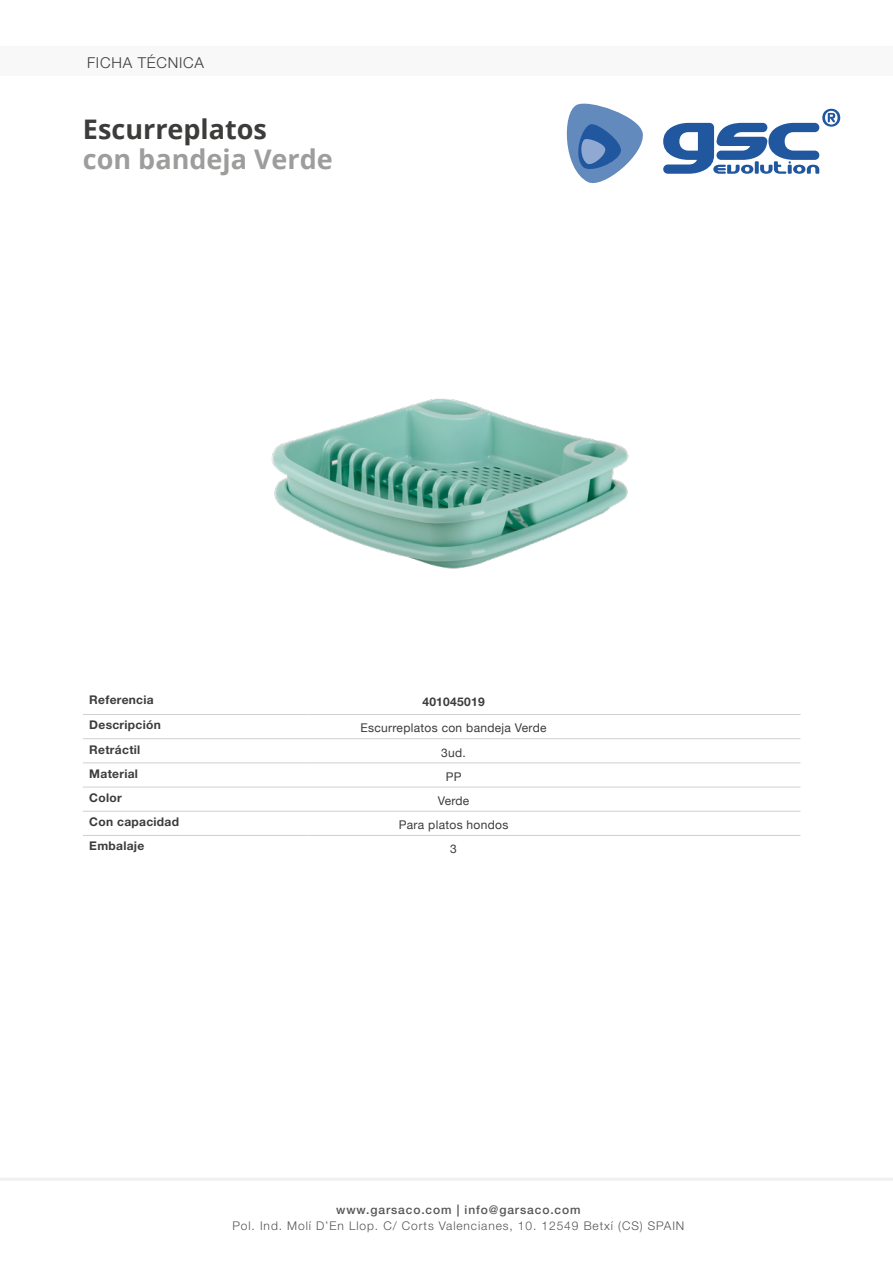
<style>
.page{position:relative;width:893px;height:1263px;background:#fff}
.page>*{position:absolute;margin:0;border:0;box-sizing:border-box;transform-origin:0 0}
.t1{font:700 27px "Open Sans";color:#9d9d9c}
.t2{font:700 27px "Open Sans";color:#3c3c3b}
.t3{font:300 15px "Helvetica Neue";letter-spacing:.05em;color:#3c3c3b}
.t4{font:700 12px "Helvetica Neue LT Std";letter-spacing:.025em;color:#3c3c3b}
.t5{font:300 12px "Helvetica Neue";letter-spacing:.075em;color:#565555}
.t6{font:12px "Helvetica Neue";letter-spacing:.025em;color:#3c3c3b}
.t7{font:500 12px "Helvetica Neue";letter-spacing:.075em;color:#565555}
</style>
<div class="page">
<svg style="left:663px;top:109px;width:177px;height:65px"></svg>
<svg style="left:566px;top:103px;width:77px;height:81px"></svg>
<hr style="left:0;top:1178px;width:893px;height:3px;background:#f0f0f0">
<div style="left:0;top:47px;width:893px;height:29px;background:#f8f8f8"></div>
<img style="left:271px;top:399px;width:358px;height:170px">
<hr style="left:83px;top:738px;width:225px;height:1px;background:#d0d0d0">
<hr style="left:308px;top:738px;width:291px;height:1px;background:#d0d0d0">
<hr style="left:599px;top:738px;width:201px;height:1px;background:#d0d0d0">
<hr style="left:83px;top:762px;width:225px;height:1px;background:#d0d0d0">
<hr style="left:308px;top:762px;width:291px;height:1px;background:#d0d0d0">
<hr style="left:599px;top:762px;width:201px;height:1px;background:#d0d0d0">
<hr style="left:83px;top:787px;width:225px;height:1px;background:#d0d0d0">
<hr style="left:308px;top:787px;width:291px;height:1px;background:#d0d0d0">
<hr style="left:599px;top:787px;width:201px;height:1px;background:#d0d0d0">
<hr style="left:83px;top:811px;width:225px;height:1px;background:#d0d0d0">
<hr style="left:308px;top:811px;width:291px;height:1px;background:#d0d0d0">
<hr style="left:599px;top:811px;width:201px;height:1px;background:#d0d0d0">
<hr style="left:83px;top:835px;width:225px;height:1px;background:#d0d0d0">
<hr style="left:308px;top:835px;width:291px;height:1px;background:#d0d0d0">
<hr style="left:599px;top:835px;width:201px;height:1px;background:#d0d0d0">
<hr style="left:83px;top:714px;width:225px;height:1px;background:#d0d0d0">
<hr style="left:308px;top:714px;width:291px;height:1px;background:#d0d0d0">
<hr style="left:599px;top:714px;width:201px;height:1px;background:#d0d0d0">
<p class="t3" style="left:87px;top:50px;width:118px">FICHA TÉCNICA</p>
<h1 class="t2" style="left:83px;top:110px;width:186px">Escurreplatos</h1>
<h1 class="t1" style="left:83px;top:140px;width:251px">con bandeja Verde</h1>
<p class="t4" style="left:89px;top:692px;width:66px">Referencia</p>
<p class="t4" style="left:422px;top:694px;width:64px">401045019</p>
<p class="t4" style="left:89px;top:718px;width:73px">Descripción</p>
<p class="t6" style="left:361px;top:721px;width:187px">Escurreplatos con bandeja Verde</p>
<p class="t4" style="left:89px;top:742px;width:53px">Retráctil</p>
<p class="t6" style="left:441px;top:745px;width:26px">3ud.</p>
<p class="t4" style="left:89px;top:766px;width:50px">Material</p>
<p class="t6" style="left:446px;top:769px;width:17px">PP</p>
<p class="t4" style="left:89px;top:790px;width:34px">Color</p>
<p class="t6" style="left:438px;top:793px;width:33px">Verde</p>
<p class="t4" style="left:89px;top:814px;width:91px">Con capacidad</p>
<p class="t6" style="left:399px;top:818px;width:111px">Para platos hondos</p>
<p class="t4" style="left:89px;top:839px;width:57px">Embalaje</p>
<p class="t6" style="left:450px;top:842px;width:8px">3</p>
<p class="t7" style="left:336px;top:1200px;width:246px">www.garsaco.com | info@garsaco.com</p>
<p class="t5" style="left:232px;top:1216px;width:453px">Pol. Ind. Molí D’En Llop. C/ Corts Valencianes, 10. 12549 Betxí (CS) SPAIN</p>
</div>
